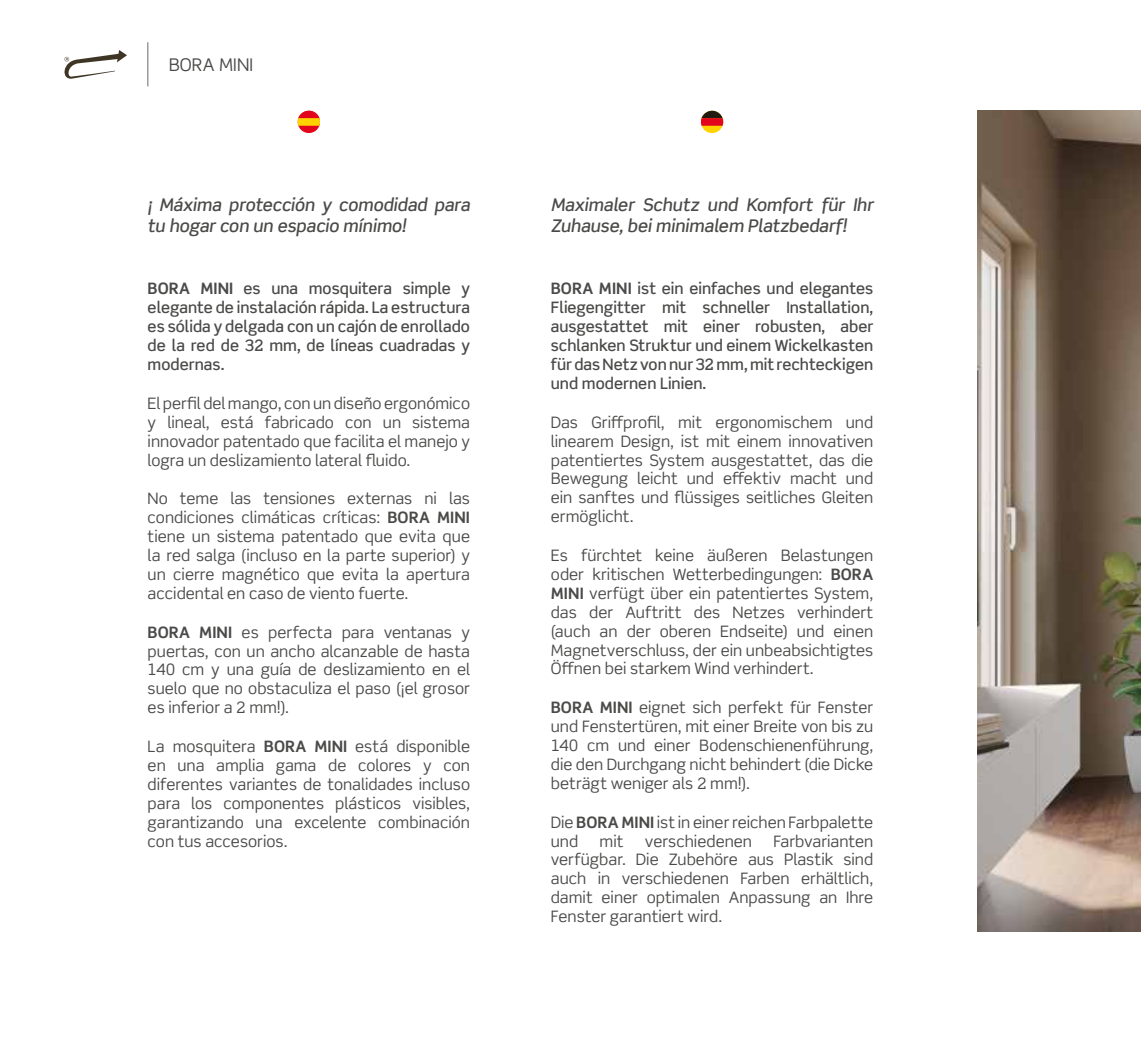
<style>
.page{position:relative;width:1141px;height:1042px;background:#fff}
.page>*{position:absolute;margin:0;border:0;box-sizing:border-box;transform-origin:0 0}
.t1{font:italic 500 17.5px/21px "Scene Std";letter-spacing:-.005em;color:#4a4a49}
.t2{font:17.5px "Scene Std";letter-spacing:.01em;color:#4a4a49}
.t3{font:15.75px/18.9px "Scene Std";color:#4a4a49;text-align:justify}
.t4{font:500 15.75px/18.9px "Scene Std";color:#4a4a49;text-align:justify}
.s1{font-weight:700}
</style>
<div class="page">
<svg style="left:64px;top:50px;width:63px;height:29px"></svg>
<hr style="left:148px;top:42px;width:1px;height:44px;background:#6a6a69">
<svg style="left:297px;top:110px;width:23px;height:23px"></svg>
<svg style="left:700px;top:110px;width:24px;height:23px"></svg>
<img style="left:977px;top:111px;width:164px;height:820px">
<p class="t2" style="left:169px;top:54px;width:86px">BORA MINI</p>
<p class="t1" style="left:148px;top:194px;width:324px">¡ Máxima protección y comodidad para tu hogar con un espacio mínimo!</p>
<p class="t4" style="left:148px;top:279px;width:324px"><span class="s1">BORA MINI</span> es una mosquitera simple y elegante de instalación rápida. La estructura es sólida y delgada con un cajón de enrollado de la red de 32 mm, de líneas cuadradas y modernas.</p>
<p class="t3" style="left:148px;top:393px;width:324px">El perfil del mango, con un diseño ergonómico y lineal, está fabricado con un sistema innovador patentado que facilita el manejo y logra un deslizamiento lateral fluido.</p>
<p class="t3" style="left:148px;top:489px;width:324px">No teme las tensiones externas ni las condiciones climáticas críticas: <span class="s1">BORA MINI </span>tiene un sistema patentado que evita que la red salga (incluso en la parte superior) y un cierre magnético que evita la apertura accidental en caso de viento fuerte.</p>
<p class="t3" style="left:148px;top:622px;width:324px"><span class="s1">BORA MINI</span> es perfecta para ventanas y puertas, con un ancho alcanzable de hasta 140 cm y una guía de deslizamiento en el suelo que no obstaculiza el paso (¡el grosor es inferior a 2 mm!).</p>
<p class="t3" style="left:148px;top:737px;width:324px">La mosquitera <span class="s1">BORA MINI</span> está disponible en una amplia gama de colores y con diferentes variantes de tonalidades incluso para los componentes plásticos visibles, garantizando una excelente combinación con tus accesorios.</p>
<p class="t1" style="left:551px;top:194px;width:324px">Maximaler Schutz und Komfort für Ihr<br>Zuhause, bei minimalem Platzbedarf!</p>
<p class="t4" style="left:551px;top:279px;width:324px"><span class="s1">BORA MINI</span> ist ein einfaches und elegantes Fliegengitter mit schneller Installation, ausgestattet mit einer robusten, aber schlanken Struktur und einem Wickelkasten für das Netz von nur 32 mm, mit rechteckigen und modernen Linien.</p>
<p class="t3" style="left:551px;top:412px;width:324px">Das Griffprofil, mit ergonomischem und linearem Design, ist mit einem innovativen patentiertes System ausgestattet, das die Bewegung leicht und effektiv macht und ein sanftes und flüssiges seitliches Gleiten ermöglicht.</p>
<p class="t3" style="left:551px;top:546px;width:324px">Es fürchtet keine äußeren Belastungen oder kritischen Wetterbedingungen: <span class="s1">BORA MINI</span> verfügt über ein patentiertes System, das der Auftritt des Netzes verhindert (auch an der oberen Endseite) und einen Magnetverschluss, der ein unbeabsichtigtes Öffnen bei starkem Wind verhindert.</p>
<p class="t3" style="left:551px;top:698px;width:324px"><span class="s1">BORA MINI</span> eignet sich perfekt für Fenster und Fenstertüren, mit einer Breite von bis zu 140 cm und einer Bodenschienenführung, die den Durchgang nicht behindert (die Dicke beträgt weniger als 2 mm!).</p>
<p class="t3" style="left:551px;top:812px;width:324px">Die <span class="s1">BORA MINI</span> ist in einer reichen Farbpalette und</p>
<p class="t3" style="left:551px;top:831px;width:324px;text-indent:223px">Farbvarianten verfügbar. Die Zubehöre aus Plastik sind auch in verschiedenen Farben erhältlich, damit einer optimalen Anpassung an Ihre Fenster garantiert wird.</p>
<p class="t3" style="left:600px;top:831px;width:25px">mit</p>
<p class="t3" style="left:645px;top:831px;width:109px">verschiedenen</p>
</div>
